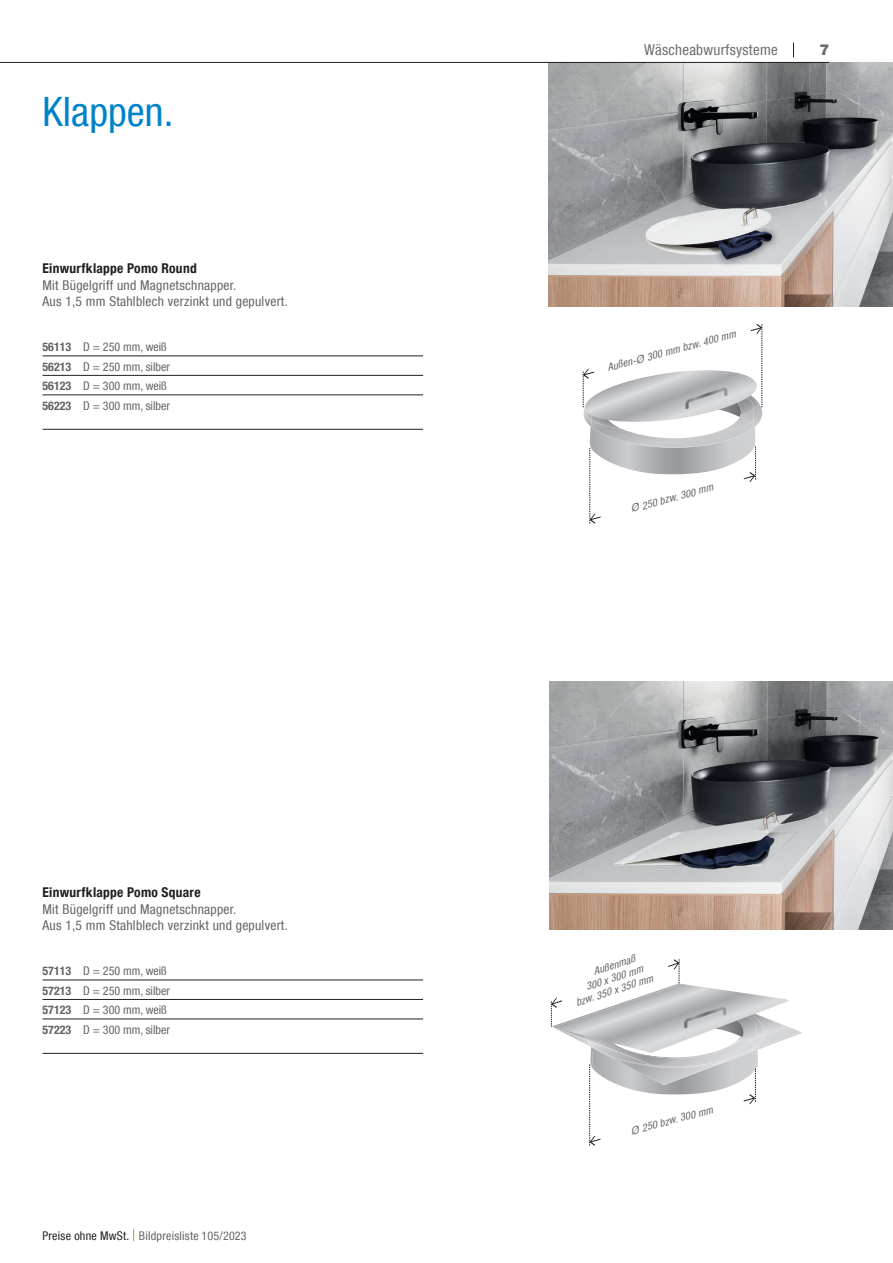
<style>
.page{position:relative;width:893px;height:1263px;background:#fff}
.page>*{position:absolute;margin:0;border:0;box-sizing:border-box;transform-origin:0 0}
.t1{font:condensed 40.5px "Helvetica Neue LT Com";color:#0082c9}
.t2{font:condensed 15px "Helvetica Neue LT Com";letter-spacing:.02em;color:#6c6d70}
.t3{font:900 15px "Helvetica Neue LT Com";color:#6c6d70}
.t4{font:condensed 13.5px/16.5px "Helvetica Neue LT Com";letter-spacing:.02em;color:#636366}
.t5{font:700 condensed 13.5px "Helvetica Neue LT Com";letter-spacing:.02em;color:#231f20}
.t6{font:condensed 12px/19.5px "Helvetica Neue LT Com";color:#636366}
.t7{font:condensed 12px "Helvetica Neue LT Com";letter-spacing:.02em;color:#636366}
.t8{font:italic condensed 10.5px "Helvetica Neue LT Com";color:#636366}
.s1{font-weight:700}
.s2{color:#231f20}
.s3{font-stretch:normal}
</style>
<div class="page">
<img style="left:548px;top:62px;width:345px;height:244px">
<img style="left:549px;top:681px;width:344px;height:249px">
<hr style="left:43px;top:356px;width:380px;height:1px;background:#231f20">
<hr style="left:43px;top:375px;width:380px;height:1px;background:#231f20">
<hr style="left:43px;top:395px;width:380px;height:1px;background:#231f20">
<hr style="left:43px;top:429px;width:380px;height:1px;background:#231f20">
<hr style="left:43px;top:980px;width:380px;height:1px;background:#231f20">
<hr style="left:43px;top:999px;width:380px;height:1px;background:#231f20">
<hr style="left:43px;top:1019px;width:380px;height:1px;background:#231f20">
<hr style="left:43px;top:1053px;width:380px;height:1px;background:#231f20">
<svg style="left:583px;top:324px;width:180px;height:200px"></svg>
<svg style="left:551px;top:959px;width:251px;height:187px"></svg>
<svg style="left:793px;top:43px;width:1px;height:14px"></svg>
<hr style="left:0;top:62px;width:829px;height:1px;background:#231f20">
<svg style="left:133px;top:1229px;width:1px;height:12px"></svg>
<h1 class="t1" style="left:43px;top:88px;width:132px">Klappen.</h1>
<p class="t5" style="left:43px;top:260px;width:156px">Einwurfklappe Pomo Round</p>
<p class="t4" style="left:43px;top:276px;width:247px">Mit Bügelgriff und Magnetschnapper.<br>Aus 1,5 mm Stahlblech verzinkt und gepulvert.</p>
<p class="t6" style="left:43px;top:337px;width:129px"><span class="s1">56113</span> D = 250 mm, weiß<br><span class="s1">56213</span> D = 250 mm, silber<br><span class="s1">56123</span> D = 300 mm, weiß<br><span class="s1">56223</span> D = 300 mm, silber</p>
<p class="t5" style="left:43px;top:884px;width:160px">Einwurfklappe Pomo Square</p>
<p class="t4" style="left:43px;top:900px;width:247px">Mit Bügelgriff und Magnetschnapper.<br>Aus 1,5 mm Stahlblech verzinkt und gepulvert.</p>
<p class="t6" style="left:43px;top:961px;width:129px"><span class="s1">57113</span> D = 250 mm, weiß<br><span class="s1">57213</span> D = 250 mm, silber<br><span class="s1">57123</span> D = 300 mm, weiß<br><span class="s1">57223</span> D = 300 mm, silber</p>
<p class="t7" style="left:43px;top:1229px;width:205px"><span class="s2">Preise ohne MwSt.</span> Bildpreisliste 105/2023</p>
<p class="t2" style="left:644px;top:41px;width:135px">Wäscheabwurfsysteme</p>
<p class="t3" style="left:819px;top:40px;width:12px">7</p>
<p class="t8" style="left:606px;top:362px;width:134px;rotate:-15deg">Außen-<span class="s3">Ø</span> 300 mm bzw. 400 mm</p>
<p class="t8" style="left:629px;top:503px;width:86px;rotate:-15deg"><span class="s3">Ø</span> 250 bzw. 300 mm</p>
<p class="t8" style="left:592px;top:966px;width:45px;rotate:-18deg">Außenmaß</p>
<p class="t8" style="left:584px;top:981px;width:61px;rotate:-18deg">300 x 300 mm</p>
<p class="t8" style="left:574px;top:997px;width:82px;rotate:-18deg">bzw. 350 x 350 mm</p>
<p class="t8" style="left:629px;top:1125px;width:86px;rotate:-15deg"><span class="s3">Ø</span> 250 bzw. 300 mm</p>
</div>
